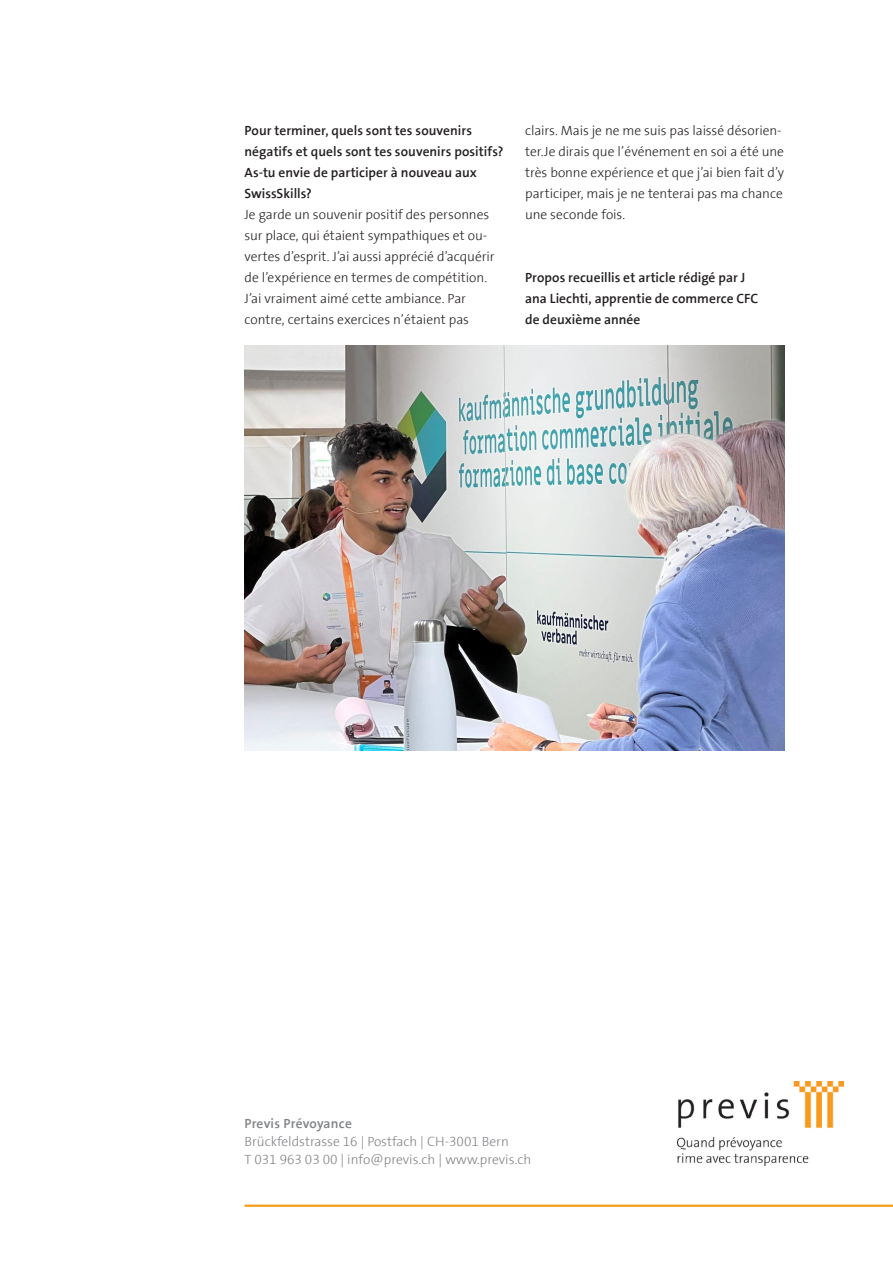
<style>
.page{position:relative;width:893px;height:1263px;background:#fff}
.page>*{position:absolute;margin:0;border:0;box-sizing:border-box;transform-origin:0 0}
.Lauftext{font:300 13.5px/21px "Previs The Sans";color:#231f20}
.Lauftext-2{font:300 13.5px/21px "Previs The Sans";color:#231f20}
.Lauftext-3{font:300 13.5px/21px "Previs The Sans";color:#231f20}
.Absender_light{font:300 13.5px/18px "Previs The Sans";color:#808285}
.Absender_Bold{font:300 13.5px "Previs The Sans";letter-spacing:.01em;color:#808285}
</style>
<div class="page">
<hr style="left:244px;top:1204px;width:649px;height:3px;background:#f89c1c">
<img style="left:678px;top:1081px;width:165px;height:84px">
<img style="left:244px;top:345px;width:540px;height:405px">
<p class="Lauftext-2" style="left:244px;top:120px;width:261px">Pour terminer, quels sont tes souvenirs négatifs et quels sont tes souvenirs positifs?<br>As-tu envie de participer à nouveau aux SwissSkills?</p>
<p class="Lauftext" style="left:244px;top:205px;width:251px">Je garde un souvenir positif des personnes sur place, qui étaient sympathiques et ou&shy;vertes d’esprit. J’ai aussi apprécié d’acquérir de l’expérience en termes de compétition.<br>J’ai vraiment aimé cette ambiance. Par contre, certains exercices n’étaient pas</p>
<p class="Lauftext" style="left:525px;top:121px;width:261px">clairs. Mais je ne me suis pas laissé désorien&shy;ter.Je dirais que l’événement en soi a été une très bonne expérience et que j’ai bien fait d’y participer, mais je ne tenterai pas ma chance une seconde fois.</p>
<p class="Lauftext-3" style="left:525px;top:267px;width:235px">Propos recueillis et article rédigé par J ana Liechti, apprentie de commerce CFC de deuxième année</p>
<p class="Absender_Bold" style="left:244px;top:1116px;width:109px">Previs Prévoyance</p>
<p class="Absender_light" style="left:244px;top:1133px;width:288px">Brückfeldstrasse 16 | Postfach | CH-3001 Bern<br>T 031 963 03 00 | info@previs.ch | www.previs.ch</p>
</div>
